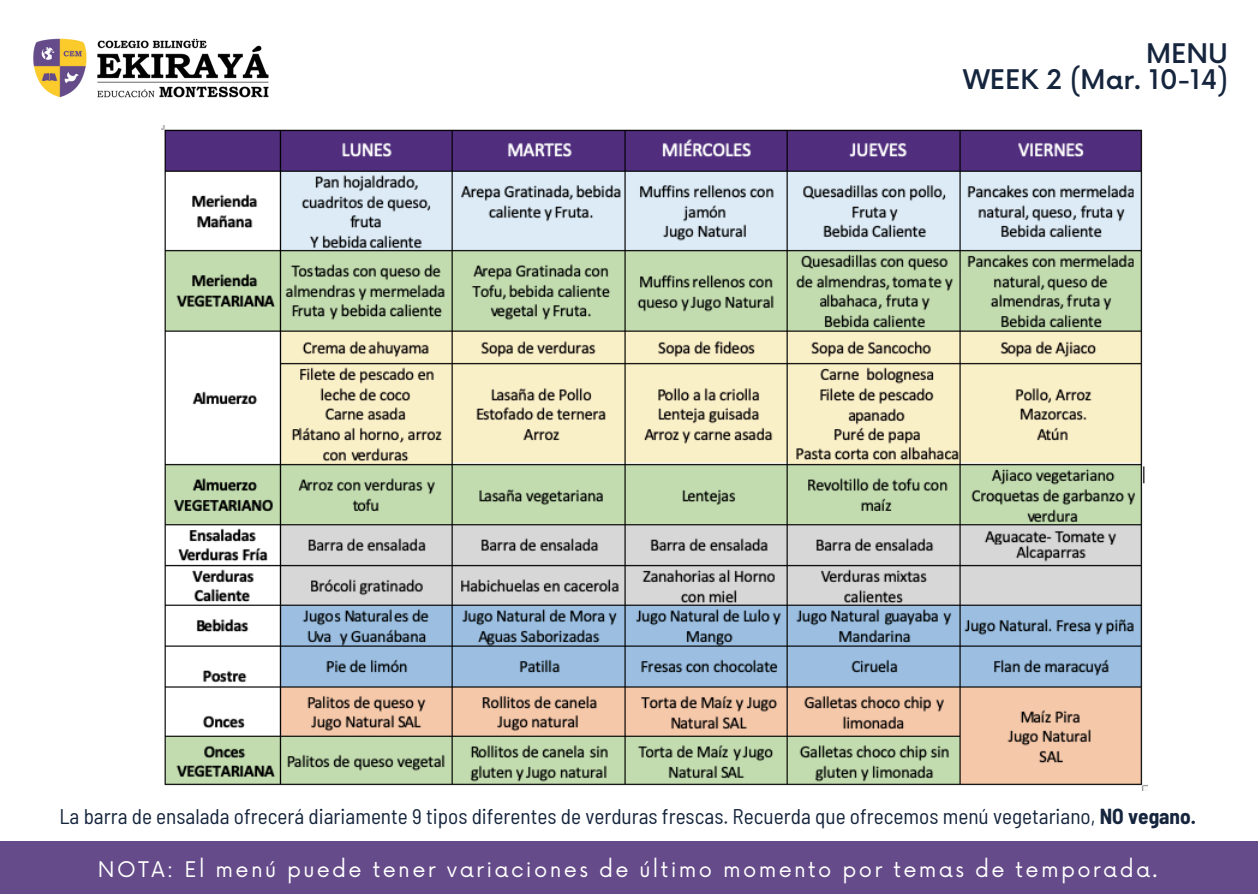
<style>
.page{position:relative;width:1258px;height:894px;background:#fff}
.page>*{position:absolute;margin:0;border:0;box-sizing:border-box;transform-origin:0 0}
.t1{font:500 26.4px/26.4px "Now";color:#15253d;text-align:right}
.t2{font:semi-condensed 21.3px "Barlow";color:#15253d}
.t3{font:21px "Now";letter-spacing:.11em;color:#fff}
.s1{font-weight:700}
</style>
<div class="page">
<div style="left:0;top:841px;width:1258px;height:52px;background:#654b89"></div>
<img style="left:161px;top:126px;width:986px;height:663px">
<img style="left:33px;top:38px;width:236px;height:60px">
<p class="t1" style="left:963px;top:42px;width:266px">MENU<br>WEEK 2 (Mar. 10-14)</p>
<h1 class="t2" style="left:59px;top:802px;width:1138px">La barra de ensalada ofrecerá diariamente 9 tipos diferentes de verduras frescas. Recuerda que ofrecemos menú vegetariano, <span class="s1">NO vegano.</span></h1>
<p class="t3" style="left:98px;top:857px;width:1061px">NOTA: El menú puede tener variaciones de último momento por temas de temporada.</p>
</div>
